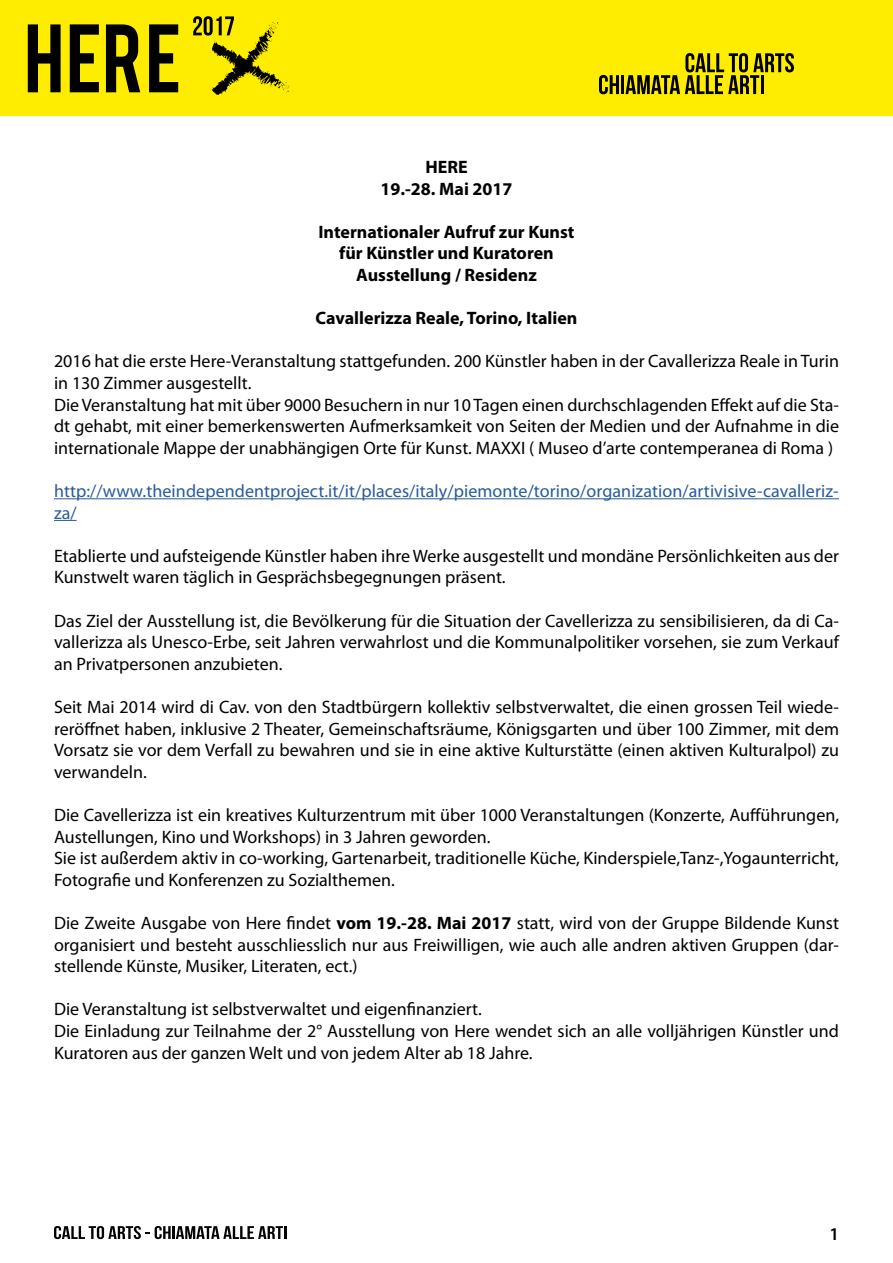
<style>
.page{position:relative;width:893px;height:1263px;background:#fff}
.page>*{position:absolute;margin:0;border:0;box-sizing:border-box;transform-origin:0 0}
.t1{font:18px/21.6px "Myriad Pro";color:#000}
.t2{font:700 18px/21.6px "Myriad Pro";color:#000;text-align:center}
.t3{font:18px/21.6px "Myriad Pro";letter-spacing:.005em;color:#275b9b}
.t4{font:600 18px "Myriad Pro";color:#000}
.s1{font-weight:700}
</style>
<div class="page">
<div style="left:0;top:0;width:893px;height:116px;background:#ffed00"></div>
<svg style="left:28px;top:24px;width:33px;height:68px"></svg>
<svg style="left:70px;top:24px;width:29px;height:68px"></svg>
<svg style="left:106px;top:24px;width:34px;height:68px"></svg>
<svg style="left:149px;top:24px;width:29px;height:68px"></svg>
<svg style="left:193px;top:16px;width:100px;height:79px"></svg>
<svg style="left:599px;top:75px;width:20px;height:19px"></svg>
<hr style="left:621px;top:75px;width:3px;height:19px;background:#000">
<svg style="left:625px;top:53px;width:169px;height:41px"></svg>
<svg style="left:54px;top:1226px;width:232px;height:13px"></svg>
<hr style="left:54px;top:498px;width:785px;height:1px;background:#275b9b">
<svg style="left:54px;top:520px;width:23px;height:1px"></svg>
<p class="t2" style="left:380px;top:155px;width:134px">HERE<br>19.-28. Mai 2017</p>
<p class="t2" style="left:318px;top:220px;width:258px">Internationaler Aufruf zur Kunst für Künstler und Kuratoren<br>Ausstellung / Residenz</p>
<p class="t2" style="left:316px;top:307px;width:263px">Cavallerizza Reale, Torino, Italien</p>
<p class="t1" style="left:54px;top:350px;width:786px">2016 hat die erste Here-Veranstaltung stattgefunden. 200 Künstler haben in der Cavallerizza Reale in Turin in 130 Zimmer ausgestellt.<br>Die Veranstaltung hat mit über 9000 Besuchern in nur 10 Tagen einen durchschlagenden Effekt auf die Sta&shy;dt gehabt, mit einer bemerkenswerten Aufmerksamkeit von Seiten der Medien und der Aufnahme in die internationale Mappe der unabhängigen Orte für Kunst. MAXXI ( Museo d’arte contemperanea di Roma )</p>
<p class="t3" style="left:54px;top:480px;width:786px">http://www.theindependentproject.it/it/places/italy/piemonte/torino/organization/artivisive-cavalleriz&shy;za/</p>
<p class="t1" style="left:54px;top:545px;width:786px">Etablierte und aufsteigende Künstler haben ihre Werke ausgestellt und mondäne Persönlichkeiten aus der<br>Kunstwelt waren täglich in Gesprächsbegegnungen präsent.</p>
<p class="t1" style="left:54px;top:609px;width:786px;text-align:justify">Das Ziel der Ausstellung ist, die Bevölkerung für die Situation der Cavellerizza zu sensibilisieren, da di Ca&shy;vallerizza als Unesco-Erbe, seit Jahren verwahrlost und die Kommunalpolitiker vorsehen, sie zum Verkauf an Privatpersonen anzubieten.</p>
<p class="t1" style="left:54px;top:696px;width:786px;text-align:justify">Seit Mai 2014 wird di Cav. von den Stadtbürgern kollektiv selbstverwaltet, die einen grossen Teil wiede&shy;reröffnet haben, inklusive 2 Theater, Gemeinschaftsräume, Königsgarten und über 100 Zimmer, mit dem Vorsatz sie vor dem Verfall zu bewahren und sie in eine aktive Kulturstätte (einen aktiven Kulturalpol) zu verwandeln.</p>
<p class="t1" style="left:54px;top:804px;width:786px">Die Cavellerizza ist ein kreatives Kulturzentrum mit über 1000 Veranstaltungen (Konzerte, Aufführungen, Austellungen, Kino und Workshops) in 3 Jahren geworden.<br>Sie ist außerdem aktiv in co-working, Gartenarbeit, traditionelle Küche, Kinderspiele,Tanz-,Yogaunterricht, Fotografie und Konferenzen zu Sozialthemen.</p>
<p class="t1" style="left:54px;top:912px;width:786px;text-align:justify">Die Zweite Ausgabe von Here findet <span class="s1">vom 19.-28. Mai 2017</span> statt, wird von der Gruppe Bildende Kunst organisiert und besteht ausschliesslich nur aus Freiwilligen, wie auch alle andren aktiven Gruppen (dar&shy;stellende Künste, Musiker, Literaten, ect.)</p>
<p class="t1" style="left:54px;top:998px;width:786px">Die Veranstaltung ist selbstverwaltet und eigenfinanziert.<br>Die Einladung zur Teilnahme der 2° Ausstellung von Here wendet sich an alle volljährigen Künstler und<br>Kuratoren aus der ganzen Welt und von jedem Alter ab 18 Jahre.</p>
<p class="t4" style="left:829px;top:1222px;width:11px">1</p>
</div>
